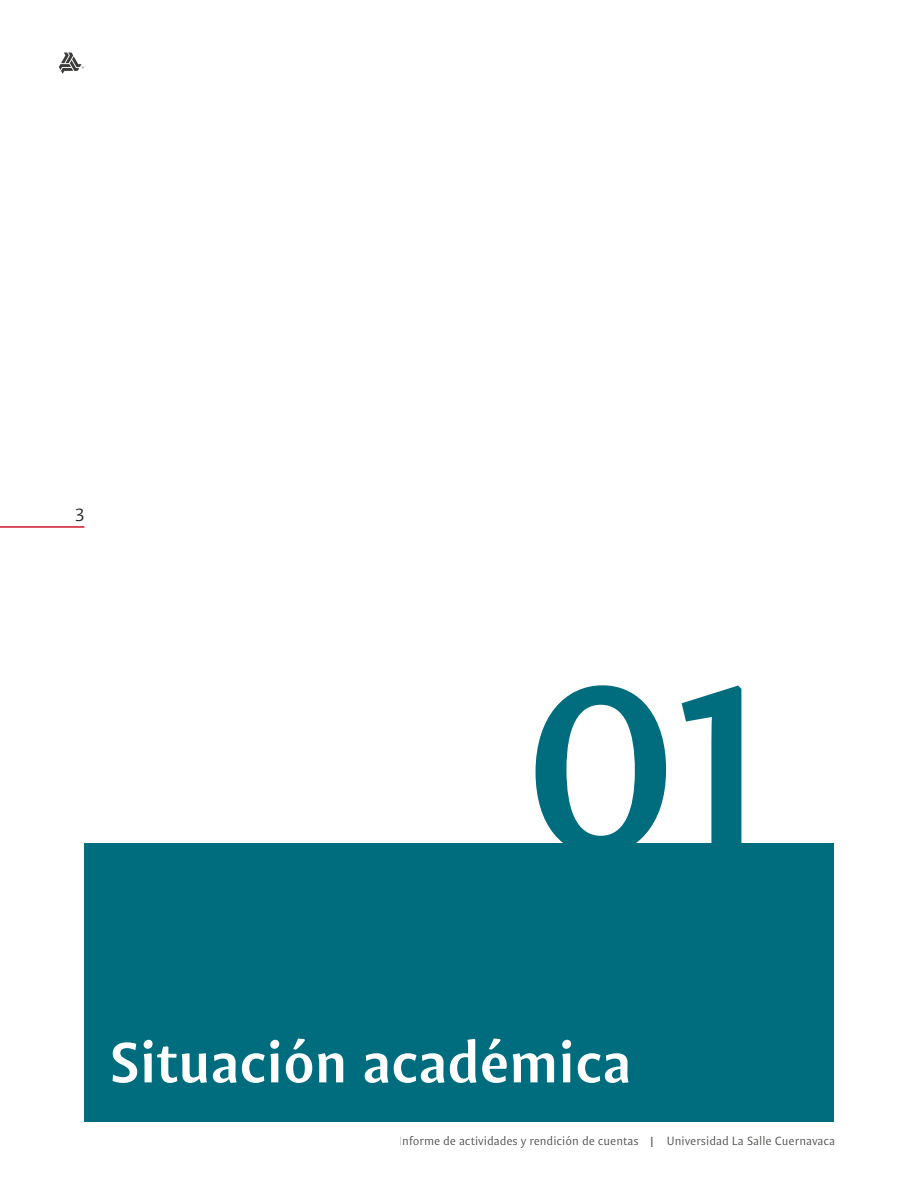
<style>
.page{position:relative;width:918px;height:1188px;background:#fff}
.page>*{position:absolute;margin:0;border:0;box-sizing:border-box;transform-origin:0 0}
.t1{font:700 240px "Indivisa Text Sans";color:#006d7e}
.t2{font:700 57.3px "Indivisa Text Sans";color:#fff}
.t3{font:18px "Indivisa Text Sans";color:#1d1d1b}
.t4{font:12px "Indivisa Text Sans";color:#1d1d1b}
.s1{font-size:13.5px}
</style>
<div class="page">
<hr style="left:0;top:526px;width:84px;height:2px;background:#ce132e">
<svg style="left:59px;top:53px;width:25px;height:21px"></svg>
<div style="left:84px;top:844px;width:750px;height:278px;background:#006d7e"></div>
<h3 class="t3" style="left:75px;top:501px;width:11px">3</h3>
<h1 class="t1" style="left:521px;top:568px;width:246px">01</h1>
<h2 class="t2" style="left:110px;top:1014px;width:524px">Situación académica</h2>
<p class="t4" style="left:399px;top:1131px;width:438px">Informe de actividades y rendición de cuentas <span class="s1">l</span> Universidad La Salle Cuernavaca</p>
</div>
